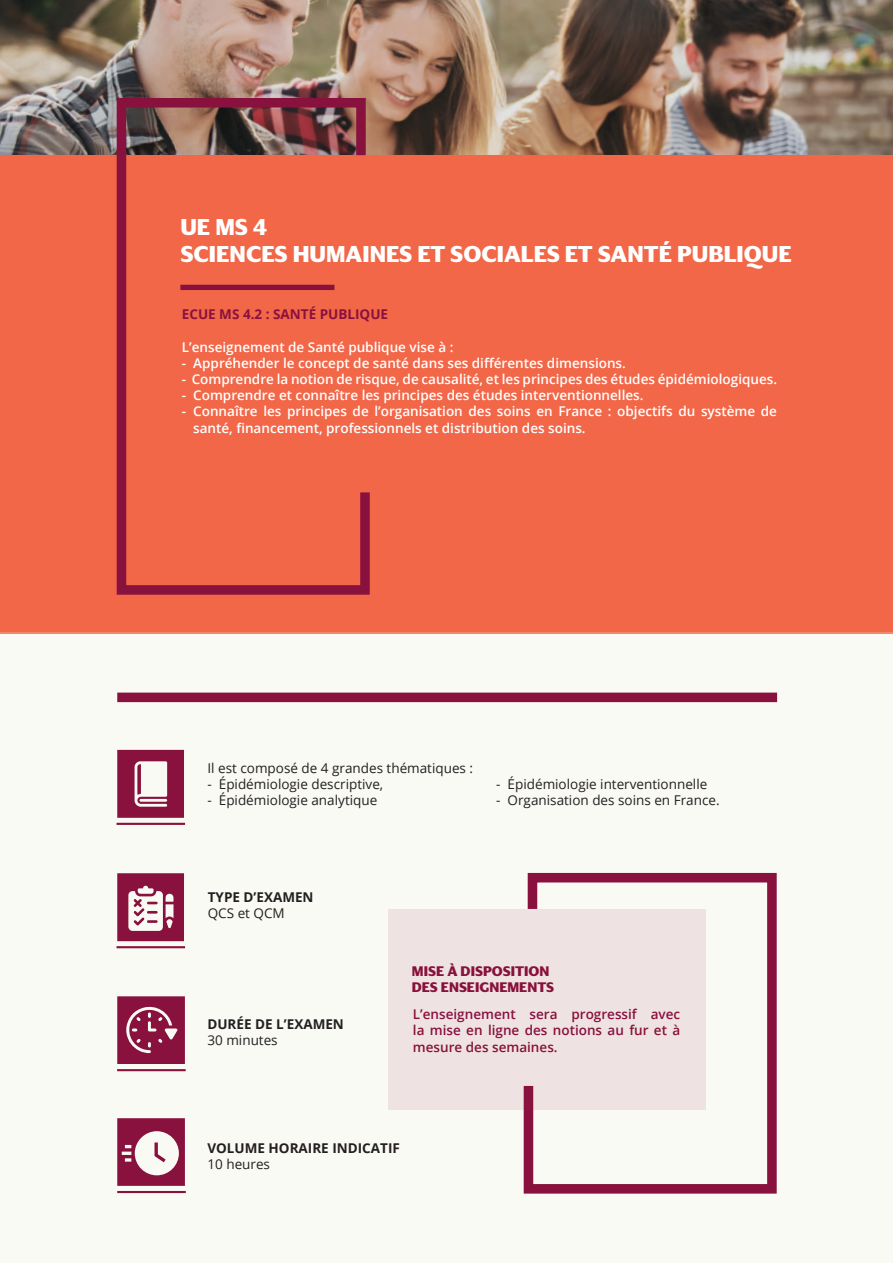
<style>
.page{position:relative;width:893px;height:1263px;background:#fff}
.page>*{position:absolute;margin:0;border:0;box-sizing:border-box;transform-origin:0 0}
.t1{font:700 22.2px/26.7px "Darby Sans Universite Paris";color:#fff}
.t2{font:600 13.5px/16.2px "Open Sans";color:#fff}
.t3{font:13.5px "Open Sans";color:#231f20}
.t4{font:600 13.5px/16.2px "Open Sans";color:#89113d;text-align:justify}
.t5{font:700 13.5px "Open Sans";color:#231f20}
.t6{font:700 13.5px/16.2px "Darby Sans Universite Paris";color:#89113d}
.t7{font:700 13.5px "Open Sans";color:#89113d}
</style>
<div class="page">
<img style="left:0;top:0;width:893px;height:155px">
<div style="left:0;top:155px;width:893px;height:479px;background:#f26748"></div>
<svg style="left:112px;top:93px;width:262px;height:502px"></svg>
<div style="left:180px;top:285px;width:154px;height:5px;background:#89113d"></div>
<div style="left:0;top:632px;width:893px;height:631px;background:#fafaf5"></div>
<div style="left:117px;top:693px;width:660px;height:9px;background:#89113d"></div>
<hr style="left:116px;top:823px;width:69px;height:2px;background:#89113d">
<hr style="left:116px;top:946px;width:69px;height:2px;background:#89113d">
<hr style="left:117px;top:1191px;width:69px;height:2px;background:#89113d">
<hr style="left:117px;top:1069px;width:69px;height:2px;background:#89113d">
<svg style="left:117px;top:1118px;width:68px;height:68px"></svg>
<svg style="left:117px;top:996px;width:68px;height:68px;background:#962d53"></svg>
<div style="left:388px;top:909px;width:318px;height:201px;background:#eee3e2"></div>
<svg style="left:523px;top:872px;width:254px;height:322px"></svg>
<svg style="left:117px;top:750px;width:67px;height:68px"></svg>
<svg style="left:117px;top:873px;width:67px;height:68px"></svg>
<h1 class="t1" style="left:180px;top:213px;width:613px">UE MS 4<br>SCIENCES HUMAINES ET SOCIALES ET SANTÉ PUBLIQUE</h1>
<p class="t7" style="left:182px;top:305px;width:208px">ECUE MS 4.2 : SANTÉ PUBLIQUE</p>
<p class="t2" style="left:182px;top:338px;width:273px">L’enseignement de Santé publique vise à :</p>
<p class="t2" style="left:182px;top:354px;width:445px">- Appréhender le concept de santé dans ses différentes dimensions.</p>
<p class="t2" style="left:182px;top:371px;width:597px">- Comprendre la notion de risque, de causalité, et les principes des études épidémiologiques.</p>
<p class="t2" style="left:182px;top:387px;width:463px">- Comprendre et connaître les principes des études interventionnelles.</p>
<p class="t2" style="left:193px;top:403px;width:585px;text-indent:-11px">- Connaître les principes de l’organisation des soins en France : objectifs du système de santé, financement, professionnels et distribution des soins.</p>
<p class="t3" style="left:207px;top:758px;width:267px">Il est composé de 4 grandes thématiques :</p>
<p class="t3" style="left:207px;top:774px;width:177px">- Épidémiologie descriptive,</p>
<p class="t3" style="left:207px;top:791px;width:171px">- Épidémiologie analytique</p>
<p class="t3" style="left:496px;top:775px;width:213px">- Épidémiologie interventionnelle</p>
<p class="t3" style="left:496px;top:791px;width:225px">- Organisation des soins en France.</p>
<p class="t5" style="left:208px;top:888px;width:107px">TYPE D’EXAMEN</p>
<p class="t3" style="left:208px;top:904px;width:79px">QCS et QCM</p>
<p class="t5" style="left:207px;top:1014px;width:138px">DURÉE DE L’EXAMEN</p>
<p class="t3" style="left:207px;top:1031px;width:72px">30 minutes</p>
<p class="t6" style="left:412px;top:962px;width:144px">MISE À DISPOSITION<br>DES ENSEIGNEMENTS</p>
<p class="t4" style="left:413px;top:1006px;width:269px">L’enseignement sera progressif avec la mise en ligne des notions au fur et à mesure des semaines.</p>
<p class="t5" style="left:207px;top:1138px;width:194px">VOLUME HORAIRE INDICATIF</p>
<p class="t3" style="left:207px;top:1155px;width:64px">10 heures</p>
</div>
